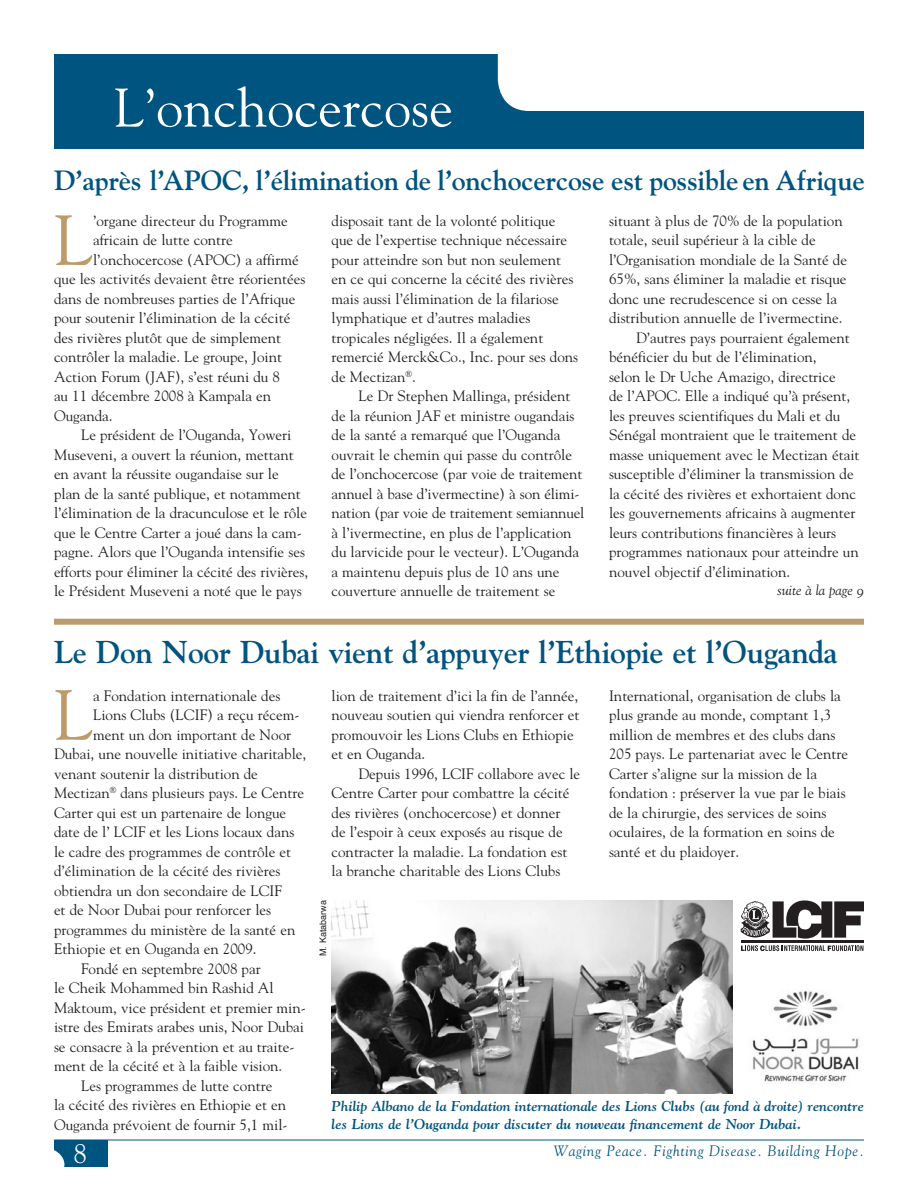
<style>
.page{position:relative;width:918px;height:1188px;background:#fff}
.page>*{position:absolute;margin:0;border:0;box-sizing:border-box;transform-origin:0 0}
.French_Body{font:70.35px "Goudy";color:#bc9b69}
.French_Body-2{font:54px "Goudy";color:#fff}
.Headline{font:31.5px "Goudy Bold Os F";letter-spacing:-.01em;color:#005480}
.Headline-2{font:27.75px "Goudy Bold Os F";letter-spacing:-.01em;color:#005480}
.t1{font:27px "Goudy";color:#fff}
.French_Body-3{font:15px/19.5px "Goudy";color:#231f20}
.t2{font:15px "Goudy Italic Os F";letter-spacing:.05em;color:#005480}
.t3{font:14.25px/18px "Goudy Bold Italic Os F";letter-spacing:-.005em;color:#005480}
.Body_Copy{font:14.25px "Goudy Italic Os F";color:#231f20}
.Photo_Credit{font:9px "Helvetica";color:#231f20}
.t4{font:2.1px "Helvetica";color:#231f20}
</style>
<div class="page">
<div style="left:54px;top:54px;width:810px;height:94px;background:#005480"></div>
<div style="left:498px;top:54px;width:366px;height:57px;background:#fff"></div>
<hr style="left:54px;top:1140px;width:810px;height:1px;background:#005480">
<div style="left:54px;top:1140px;width:54px;height:27px;background:#005480"></div>
<div style="left:11px;top:1147px;width:53px;height:34px;background:#fff;border-radius:50%"></div>
<svg style="left:741px;top:900px;width:123px;height:39px"></svg>
<hr style="left:741px;top:940px;width:122px;height:3px;background:#231f20">
<svg style="left:741px;top:945px;width:122px;height:6px"></svg>
<img style="left:752px;top:991px;width:107px;height:91px">
<img style="left:332px;top:900px;width:401px;height:194px">
<div style="left:54px;top:619px;width:810px;height:6px;background:#bc9b69"></div>
<p class="French_Body-2" style="left:114px;top:74px;width:340px">L’onchocercose</p>
<p class="Headline-2" style="left:54px;top:163px;width:812px">D’après l’APOC, l’élimination de l’onchocercose est possible en Afrique</p>
<p class="French_Body" style="left:54px;top:197px;width:41px">L</p>
<p class="French_Body-3" style="left:93px;top:210px;width:196px">’organe directeur du Programme</p>
<p class="French_Body-3" style="left:93px;top:230px;width:141px">africain de lutte contre</p>
<p class="French_Body-3" style="left:93px;top:249px;width:207px">l’onchocercose (APOC) a affirmé</p>
<p class="French_Body-3" style="left:54px;top:269px;width:253px">que les activités devaient être réorientées</p>
<p class="French_Body-3" style="left:54px;top:288px;width:243px">dans de nombreuses parties de l’Afrique</p>
<p class="French_Body-3" style="left:54px;top:308px;width:238px">pour soutenir l’élimination de la cécité</p>
<p class="French_Body-3" style="left:54px;top:327px;width:229px">des rivières plutôt que de simplement</p>
<p class="French_Body-3" style="left:54px;top:347px;width:230px">contrôler la maladie. Le groupe, Joint</p>
<p class="French_Body-3" style="left:54px;top:366px;width:227px">Action Forum (JAF), s’est réuni du 8</p>
<p class="French_Body-3" style="left:54px;top:386px;width:219px">au 11 décembre 2008 à Kampala en</p>
<p class="French_Body-3" style="left:54px;top:405px;width:60px">Ouganda.</p>
<p class="French_Body-3" style="left:54px;top:425px;width:256px;text-indent:27px">Le président de l’Ouganda, Yoweri Museveni, a ouvert la réunion, mettant en avant la réussite ougandaise sur le plan de la santé publique, et notamment l’élimination de la dracunculose et le rôle que le Centre Carter a joué dans la cam&shy;pagne. Alors que l’Ouganda intensifie ses efforts pour éliminer la cécité des rivières, le Président Museveni a noté que le pays</p>
<p class="French_Body-3" style="left:332px;top:210px;width:248px">disposait tant de la volonté politique que de l’expertise technique nécessaire pour atteindre son but non seulement en ce qui concerne la cécité des rivières mais aussi l’élimination de la filariose lymphatique et d’autres maladies tropicales négligées. Il a également remercié Merck&amp;Co., Inc. pour ses dons de Mectizan<sup>®</sup>.</p>
<p class="French_Body-3" style="left:332px;top:386px;width:254px;text-indent:27px">Le Dr Stephen Mallinga, président de la réunion JAF et ministre ougandais de la santé a remarqué que l’Ouganda ouvrait le chemin qui passe du contrôle de l’onchocercose (par voie de traitement annuel à base d’ivermectine) à son élimi&shy;nation (par voie de traitement semiannuel à l’ivermectine, en plus de l’application du larvicide pour le vecteur). L’Ouganda a maintenu depuis plus de 10 ans une couverture annuelle de traitement se</p>
<p class="French_Body-3" style="left:609px;top:210px;width:240px">situant à plus de 70% de la population totale, seuil supérieur à la cible de l’Organisation mondiale de la Santé de 65%, sans éliminer la maladie et risque donc une recrudescence si on cesse la distribution annuelle de l’ivermectine.</p>
<p class="French_Body-3" style="left:609px;top:327px;width:252px;text-indent:27px">D’autres pays pourraient également bénéficier du but de l’élimination,<br>selon le Dr Uche Amazigo, directrice<br>de l’APOC. Elle a indiqué qu’à présent, les preuves scientifiques du Mali et du Sénégal montraient que le traitement de masse uniquement avec le Mectizan était susceptible d’éliminer la transmission de la cécité des rivières et exhortaient donc les gouvernements africains à augmenter leurs contributions financières à leurs programmes nationaux pour atteindre un nouvel objectif d’élimination.</p>
<p class="Body_Copy" style="left:777px;top:581px;width:88px">suite à la page 9</p>
<p class="Headline" style="left:54px;top:633px;width:785px">Le Don Noor Dubai vient d’appuyer l’Ethiopie et l’Ouganda</p>
<p class="French_Body" style="left:54px;top:672px;width:41px">L</p>
<p class="French_Body-3" style="left:93px;top:685px;width:189px">a Fondation internationale des</p>
<p class="French_Body-3" style="left:332px;top:685px;width:250px">lion de traitement d’ici la fin de l’année, nouveau soutien qui viendra renforcer et promouvoir les Lions Clubs en Ethiopie et en Ouganda.</p>
<p class="French_Body-3" style="left:332px;top:763px;width:250px;text-indent:27px">Depuis 1996, LCIF collabore avec le Centre Carter pour combattre la cécité des rivières (onchocercose) et donner<br>de l’espoir à ceux exposés au risque de contracter la maladie. La fondation est la branche charitable des Lions Clubs</p>
<p class="French_Body-3" style="left:609px;top:685px;width:241px">International, organisation de clubs la plus grande au monde, comptant 1,3 million de membres et des clubs dans 205 pays. Le partenariat avec le Centre Carter s’aligne sur la mission de la fondation : préserver la vue par le biais de la chirurgie, des services de soins oculaires, de la formation en soins de santé et du plaidoyer.</p>
<p class="French_Body-3" style="left:93px;top:705px;width:208px">Lions Clubs (LCIF) a reçu récem-</p>
<p class="French_Body-3" style="left:93px;top:724px;width:200px">ment un don important de Noor</p>
<p class="French_Body-3" style="left:54px;top:744px;width:254px">Dubai, une nouvelle initiative charitable,</p>
<p class="French_Body-3" style="left:54px;top:763px;width:205px">venant soutenir la distribution de</p>
<p class="French_Body-3" style="left:54px;top:783px;width:251px">Mectizan<sup>®</sup> dans plusieurs pays. Le Centre</p>
<p class="French_Body-3" style="left:54px;top:802px;width:234px">Carter qui est un partenaire de longue</p>
<p class="French_Body-3" style="left:54px;top:822px;width:242px">date de l’ LCIF et les Lions locaux dans</p>
<p class="French_Body-3" style="left:54px;top:841px;width:239px">le cadre des programmes de contrôle et</p>
<p class="French_Body-3" style="left:54px;top:861px;width:228px">d’élimination de la cécité des rivières</p>
<p class="French_Body-3" style="left:54px;top:880px;width:230px">obtiendra un don secondaire de LCIF</p>
<p class="French_Body-3" style="left:54px;top:900px;width:219px">et de Noor Dubai pour renforcer les</p>
<p class="French_Body-3" style="left:54px;top:919px;width:243px">programmes du ministère de la santé en</p>
<p class="French_Body-3" style="left:54px;top:939px;width:204px">Ethiopie et en Ouganda en 2009.</p>
<p class="French_Body-3" style="left:54px;top:958px;width:253px;text-indent:27px">Fondé en septembre 2008 par<br>le Cheik Mohammed bin Rashid Al Maktoum, vice président et premier min&shy;istre des Emirats arabes unis, Noor Dubai se consacre à la prévention et au traite&shy;ment de la cécité et à la faible vision.</p>
<p class="French_Body-3" style="left:54px;top:1075px;width:235px;text-indent:27px">Les programmes de lutte contre<br>la cécité des rivières en Ethiopie et en<br>Ouganda prévoient de fournir 5,1 mil-</p>
<p class="Photo_Credit" style="left:316px;top:956px;width:57px;rotate:-90deg">M. Katabarwa</p>
<p class="t4" style="left:755px;top:926px;width:3px">®</p>
<p class="t3" style="left:332px;top:1097px;width:534px">Philip Albano de la Fondation internationale des Lions Clubs (au fond à droite) rencontre les Lions de l’Ouganda pour discuter du nouveau financement de Noor Dubai.</p>
<p class="t1" style="left:74px;top:1136px;width:15px">8</p>
<p class="t2" style="left:554px;top:1142px;width:312px">Waging Peace. Fighting Disease. Building Hope.</p>
</div>
